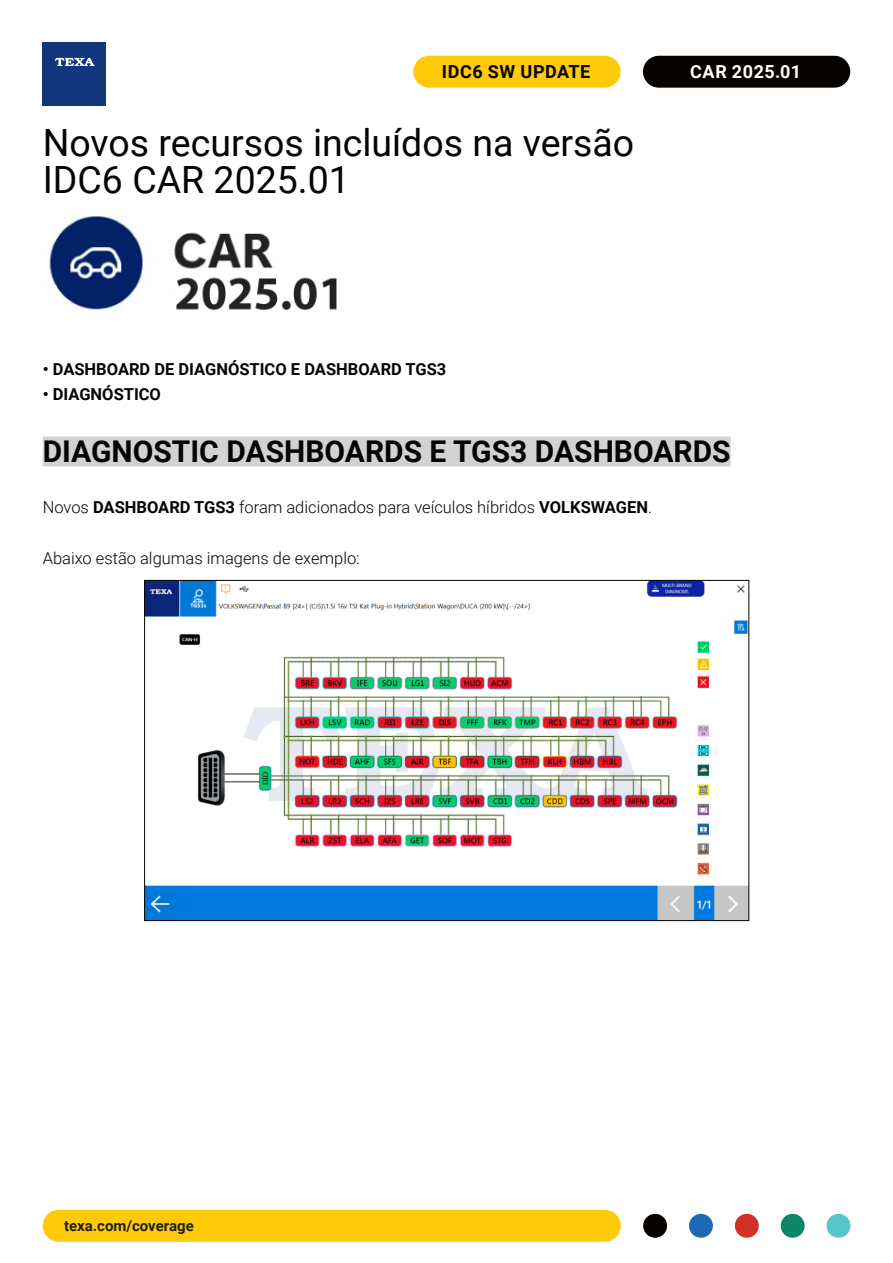
<style>
.page{position:relative;width:893px;height:1263px;background:#fff}
.page>*{position:absolute;margin:0;border:0;box-sizing:border-box;transform-origin:0 0}
.Titolo_LIGHT{font:37.5px "Roboto";color:#070301}
.Titoletto{font:700 30px "Roboto";color:#070301}
.t1{font:700 18px "Roboto";letter-spacing:.035em;color:#070301}
.t2{font:700 18px "Roboto";letter-spacing:.03em;color:#fff}
.Testo{font:300 16.5px "Roboto";color:#070301}
.Testo-2{font:700 16.5px "Roboto";color:#070301}
.t3{font:700 15px "Roboto";color:#231f20}
.s1{font-weight:700}
</style>
<div class="page">
<div style="left:43px;top:1210px;width:578px;height:32px;background:#feca0a;border-radius:16px"></div>
<div style="left:643px;top:1214px;width:24px;height:24px;background:#070301;border-radius:50%"></div>
<div style="left:689px;top:1214px;width:24px;height:24px;background:#1f68b3;border-radius:50%"></div>
<div style="left:735px;top:1214px;width:24px;height:24px;background:#d43026;border-radius:50%"></div>
<div style="left:781px;top:1214px;width:24px;height:24px;background:#0c8769;border-radius:50%"></div>
<div style="left:826px;top:1214px;width:24px;height:24px;background:#57c5cc;border-radius:50%"></div>
<div style="left:43px;top:42px;width:63px;height:64px;background:#11367e"></div>
<svg style="left:55px;top:58px;width:40px;height:8px"></svg>
<div style="left:643px;top:56px;width:207px;height:32px;background:#070301;border-radius:16px"></div>
<div style="left:413px;top:56px;width:208px;height:32px;background:#feca0a;border-radius:16px"></div>
<div style="left:43px;top:436px;width:688px;height:30px;background:#d1d2d4"></div>
<img style="left:49px;top:216px;width:288px;height:94px">
<img style="left:146px;top:582px;width:601px;height:337px">
<p class="t1" style="left:442px;top:59px;width:150px">IDC6 SW UPDATE</p>
<p class="t2" style="left:690px;top:59px;width:112px">CAR 2025.01</p>
<p class="Titolo_LIGHT" style="left:43px;top:116px;width:593px">Novos recursos incluÍdos na versão</p>
<p class="Titolo_LIGHT" style="left:43px;top:154px;width:309px">IDC6 CAR 2025.01</p>
<p class="Testo-2" style="left:43px;top:357px;width:405px">• DASHBOARD DE DIAGNÓSTICO E DASHBOARD TGS3</p>
<p class="Testo-2" style="left:43px;top:383px;width:120px">• DIAGNÓSTICO</p>
<p class="Titoletto" style="left:43px;top:430px;width:689px">DIAGNOSTIC DASHBOARDS E TGS3 DASHBOARDS</p>
<p class="Testo" style="left:43px;top:495px;width:611px">Novos <span class="s1">DASHBOARD TGS3</span> foram adicionados para veículos híbridos <span class="s1">VOLKSWAGEN</span>.</p>
<p class="Testo" style="left:43px;top:546px;width:319px">Abaixo estão algumas imagens de exemplo:</p>
<p class="t3" style="left:64px;top:1215px;width:131px">texa.com/coverage</p>
</div>
